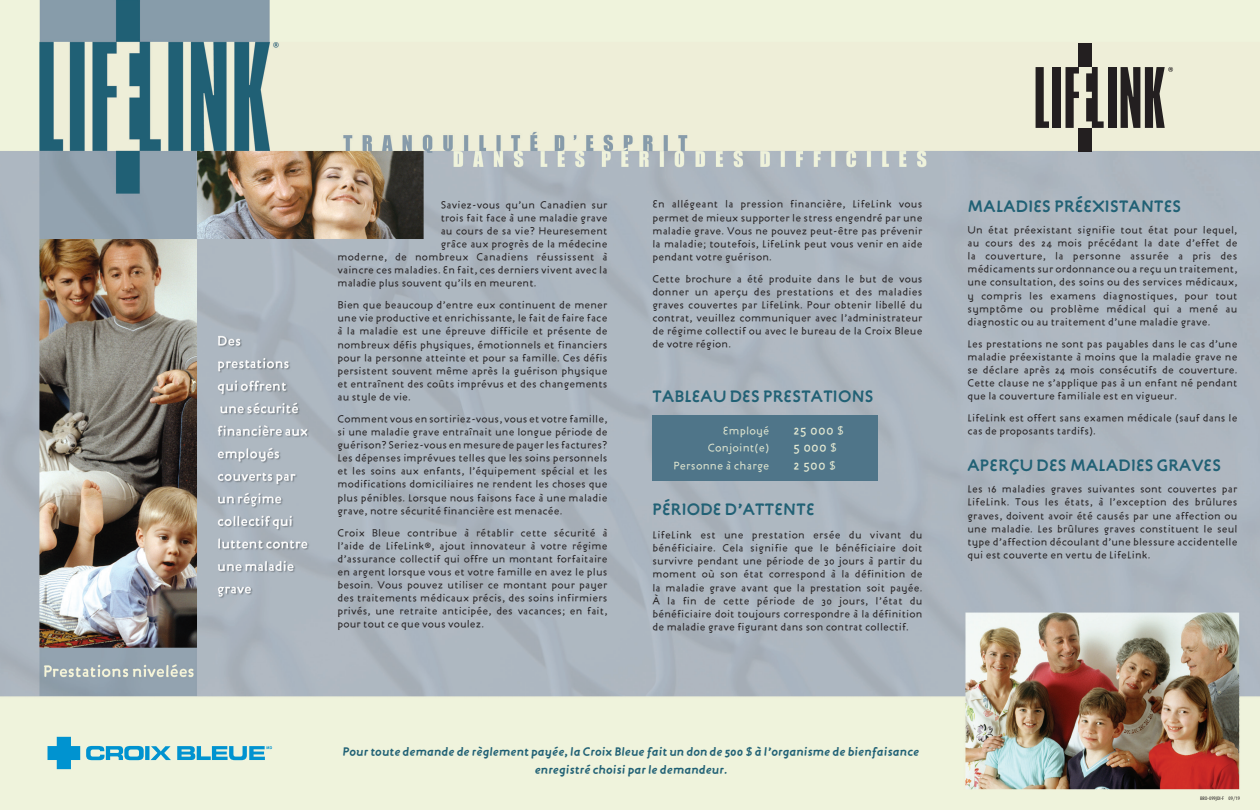
<style>
.page{position:relative;width:1260px;height:810px;background:#fff}
.page>*{position:absolute;margin:0;border:0;box-sizing:border-box;transform-origin:0 0}
.t1{font:700 15px "Engine";letter-spacing:.01em;color:#216175}
.t2{font:13.75px "Engine";letter-spacing:.01em;color:#e4e9d2}
.t3{font:italic 700 11px/17.5px "Engine";color:#216175;text-align:center}
.t4{font:10.62px "Engine";letter-spacing:.01em;color:#e4e9d2}
.t5{font:10px/13.1px "Engine";letter-spacing:.01em;color:#231f20;text-align:justify}
.t6{font:5px "Dax Condensed";color:#231f20}
.s1{font-size:11.25px}
</style>
<div class="page">
<img style="left:0;top:0;width:1260px;height:810px">
<svg style="left:1036px;top:67px;width:13px;height:61px"></svg>
<div style="left:1053px;top:67px;width:8px;height:61px;background:#231f20"></div>
<svg style="left:1066px;top:67px;width:13px;height:61px"></svg>
<div style="left:1108px;top:67px;width:8px;height:61px;background:#231f20"></div>
<svg style="left:1086px;top:67px;width:18px;height:61px"></svg>
<div style="left:1079px;top:43px;width:13px;height:24px;background:#231f20"></div>
<div style="left:1079px;top:128px;width:13px;height:24px;background:#231f20"></div>
<svg style="left:1121px;top:67px;width:52px;height:61px;background:#716e66"></svg>
<svg style="left:48px;top:737px;width:32px;height:32px"></svg>
<svg style="left:86px;top:746px;width:85px;height:14px"></svg>
<svg style="left:177px;top:746px;width:95px;height:14px"></svg>
<div style="left:652px;top:415px;width:226px;height:66px;background:#4f7589"></div>
<p class="t5" style="left:441px;top:198px;width:168px">Saviez-vous qu’un Canadien sur</p>
<p class="t5" style="left:441px;top:211px;width:168px">trois fait face à une maladie grave</p>
<p class="t5" style="left:441px;top:224px;width:168px">au cours de sa vie? Heuresement</p>
<p class="t5" style="left:441px;top:237px;width:168px">grâce aux progrès de la médecine</p>
<p class="t5" style="left:337px;top:250px;width:272px">moderne, de nombreux Canadiens réussissent à</p>
<p class="t5" style="left:337px;top:263px;width:272px">vaincre ces maladies. En fait, ces derniers vivent avec la</p>
<p class="t5" style="left:337px;top:276px;width:200px">maladie plus souvent qu’ils en meurent.</p>
<p class="t5" style="left:337px;top:298px;width:272px">Bien que beaucoup d’entre eux continuent de mener une vie productive et enrichissante, le fait de faire face à la maladie est une épreuve difficile et présente de nombreux défis physiques, émotionnels et financiers pour la personne atteinte et pour sa famille. Ces défis persistent souvent même après la guérison physique et entraînent des coûts imprévus et des changements au style de vie.</p>
<p class="t5" style="left:337px;top:412px;width:272px">Comment vous en sortiriez-vous, vous et votre famille, si une maladie grave entraînait une longue période de guérison? Seriez-vous en mesure de payer les factures?<br>Les dépenses imprévues telles que les soins personnels et les soins aux enfants, l’équipement spécial et les modifications domiciliaires ne rendent les choses que plus pénibles. Lorsque nous faisons face à une maladie grave, notre sécurité financière est menacée.</p>
<p class="t5" style="left:337px;top:526px;width:272px">Croix Bleue contribue à rétablir cette sécurité à l’aide de LifeLink®, ajout innovateur à votre régime d’assurance collectif qui offre un montant forfaitaire en argent lorsque vous et votre famille en avez le plus besoin. Vous pouvez utiliser ce montant pour payer des traitements médicaux précis, des soins infirmiers privés, une retraite anticipée, des vacances; en fait, pour tout ce que vous voulez.</p>
<p class="t5" style="left:652px;top:198px;width:272px">En allégeant la pression financière, LifeLink vous permet de mieux supporter le stress engendré par une maladie grave. Vous ne pouvez peut-être pas prévenir la maladie; toutefois, LifeLink peut vous venir en aide pendant votre guérison.</p>
<p class="t5" style="left:652px;top:272px;width:272px">Cette brochure a été produite dans le but de vous donner un aperçu des prestations et des maladies graves couvertes par LifeLink. Pour obtenir libellé du contrat, veuillez communiquer avec l’administrateur de régime collectif ou avec le bureau de la Croix Bleue de votre région.</p>
<h1 class="t1" style="left:652px;top:386px;width:223px">TABLEAU DES PRESTATIONS</h1>
<p class="t4" style="left:723px;top:423px;width:48px">Employé</p>
<h2 class="t2" style="left:793px;top:420px;width:53px">25 000 <span class="s1">$</span></h2>
<p class="t4" style="left:708px;top:441px;width:63px">Conjoint(e)</p>
<h2 class="t2" style="left:793px;top:437px;width:46px">5 000 <span class="s1">$</span></h2>
<p class="t4" style="left:673px;top:458px;width:98px">Personne à charge</p>
<h2 class="t2" style="left:793px;top:455px;width:45px">2 500 <span class="s1">$</span></h2>
<h1 class="t1" style="left:652px;top:498px;width:164px">PÉRIODE D’ATTENTE</h1>
<p class="t5" style="left:652px;top:528px;width:272px">LifeLink est une prestation ersée du vivant du bénéficiaire. Cela signifie que le bénéficiaire doit survivre pendant une période de 30 jours à partir du moment où son état correspond à la définition de la maladie grave avant que la prestation soit payée.<br>À la fin de cette période de 30 jours, l’état du bénéficiaire doit toujours correspondre à la définition de maladie grave figurant dans son contrat collectif.</p>
<h1 class="t1" style="left:968px;top:196px;width:215px">MALADIES PRÉEXISTANTES</h1>
<p class="t5" style="left:968px;top:223px;width:272px">Un état préexistant signifie tout état pour lequel, au cours des 24 mois précédant la date d’effet de la couverture, la personne assurée a pris des médicaments sur ordonnance ou a reçu un traitement, une consultation, des soins ou des services médicaux, y compris les examens diagnostiques, pour tout symptôme ou problème médical qui a mené au diagnostic ou au traitement d’une maladie grave.</p>
<p class="t5" style="left:968px;top:337px;width:272px">Les prestations ne sont pas payables dans le cas d’une maladie préexistante à moins que la maladie grave ne se déclare après 24 mois consécutifs de couverture.<br>Cette clause ne s’applique pas à un enfant né pendant que la couverture familiale est en vigueur.</p>
<p class="t5" style="left:968px;top:411px;width:272px">LifeLink est offert sans examen médicale (sauf dans le cas de proposants tardifs).</p>
<h1 class="t1" style="left:968px;top:455px;width:255px">APERÇU DES MALADIES GRAVES</h1>
<p class="t5" style="left:968px;top:482px;width:272px">Les 16 maladies graves suivantes sont couvertes par LifeLink. Tous les états, à l’exception des brûlures graves, doivent avoir été causés par une affection ou une maladie. Les brûlures graves constituent le seul type d’affection découlant d’une blessure accidentelle qui est couverte en vertu de LifeLink.</p>
<p class="t3" style="left:343px;top:743px;width:578px">Pour toute demande de règlement payée, la Croix Bleue fait un don de 500 $ à l’organisme de bienfaisance enregistré choisi par le demandeur.</p>
<p class="t6" style="left:1200px;top:795px;width:41px">BRO-099JDI-F 09/19</p>
</div>
